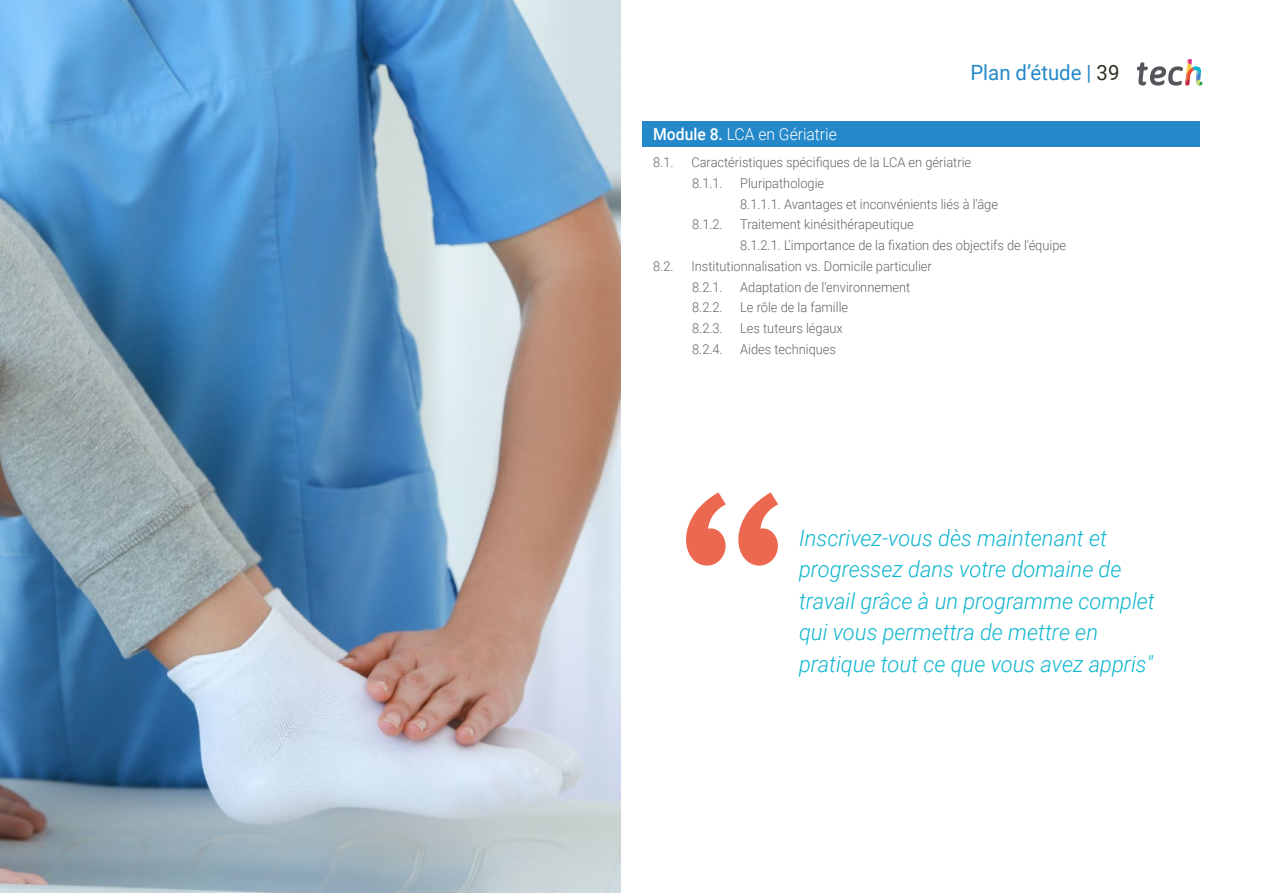
<style>
.page{position:relative;width:1263px;height:893px;background:#fff}
.page>*{position:absolute;margin:0;border:0;box-sizing:border-box;transform-origin:0 0}
.t1{font:italic 300 22.5px/31.5px "Roboto";color:#0fb6cf}
.t2{font:21px "Roboto";color:#2488c9}
.t3{font:300 16.5px "Roboto";color:#fff;scale:.95 1}
.t4{font:300 13.5px/20.7px "Roboto";color:#61646a;scale:.95 1}
.s1{color:#312e20}
.s2{font-weight:500}
</style>
<div class="page">
<img style="left:0;top:0;width:621px;height:893px">
<div style="left:642px;top:121px;width:557px;height:25px;background:#2488c9"></div>
<svg style="left:1137px;top:59px;width:65px;height:27px"></svg>
<svg style="left:686px;top:492px;width:92px;height:74px"></svg>
<h2 class="t2" style="left:970px;top:57px;width:151px">Plan d’étude | <span class="s1">39</span></h2>
<p class="t3" style="left:653px;top:123px;width:195px"><span class="s2">Module 8.</span> LCA en Gériatrie</p>
<p class="t4" style="left:653px;top:151px;width:23px">8.1.</p>
<p class="t4" style="left:691px;top:151px;width:296px">Caractéristiques spécifiques de la LCA en gériatrie<br>8.1.1.</p>
<p class="t4" style="left:740px;top:172px;width:273px">Pluripathologie<br>8.1.1.1. Avantages et inconvénients liés à l'âge</p>
<p class="t4" style="left:692px;top:214px;width:34px">8.1.2.</p>
<p class="t4" style="left:740px;top:214px;width:345px">Traitement kinésithérapeutique<br>8.1.2.1. L'importance de la fixation des objectifs de l'équipe</p>
<p class="t4" style="left:653px;top:255px;width:23px">8.2.</p>
<p class="t4" style="left:691px;top:255px;width:255px">Institutionnalisation vs. Domicile particulier<br>8.2.1.</p>
<p class="t4" style="left:740px;top:276px;width:180px">Adaptation de l'environnement</p>
<p class="t4" style="left:692px;top:297px;width:34px">8.2.2.</p>
<p class="t4" style="left:740px;top:297px;width:115px">Le rôle de la famille</p>
<p class="t4" style="left:692px;top:317px;width:34px">8.2.3.</p>
<p class="t4" style="left:740px;top:317px;width:110px">Les tuteurs légaux</p>
<p class="t4" style="left:692px;top:338px;width:34px">8.2.4.</p>
<p class="t4" style="left:740px;top:338px;width:102px">Aides techniques</p>
<h1 class="t1" style="left:799px;top:521px;width:357px">Inscrivez-vous dès maintenant et progressez dans votre domaine de travail grâce à un programme complet qui vous permettra de mettre en pratique tout ce que vous avez appris"</h1>
</div>
